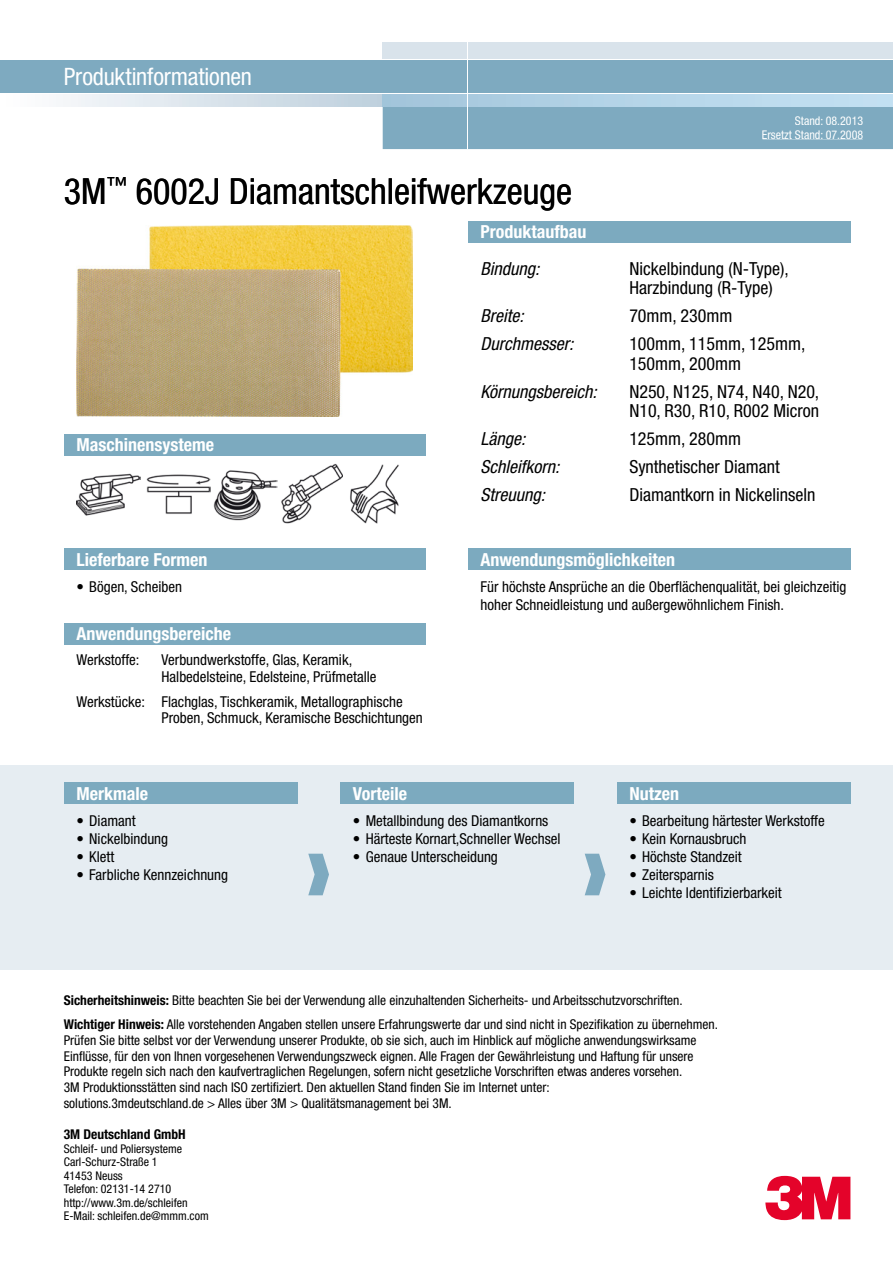
<style>
.page{position:relative;width:893px;height:1263px;background:#fff}
.page>*{position:absolute;margin:0;border:0;box-sizing:border-box;transform-origin:0 0}
.t1{font:condensed 36px "Helvetica Neue LT Pro";color:#000}
.t2{font:condensed 24px "Helvetica Neue LT Pro";letter-spacing:-.005em;color:#fff}
.t3{font:condensed 18px/19.5px "Helvetica Neue LT Pro";color:#000}
.t4{font:700 condensed 18px "Helvetica Neue LT Pro";color:#fff}
.t5{font:italic condensed 18px "Helvetica Neue LT Pro";color:#000}
.t6{font:condensed 15px/16.5px "Helvetica Neue LT Pro";color:#000}
.t7{font:condensed 13.5px/15.8px "Helvetica Neue LT Pro";color:#000}
.t8{font:700 condensed 13.5px "Helvetica Neue LT Pro";color:#000}
.t9{font:condensed 12px/13.5px "Helvetica Neue LT Pro";color:#000}
.t10{font:condensed 12px/14.4px "Helvetica Neue LT Pro";color:#fff;text-align:right}
.s1{font-weight:700}
</style>
<div class="page">
<div style="left:0;top:60px;width:893px;height:34px;background:#7eaac0"></div>
<div style="left:383px;top:43px;width:510px;height:17px;background:#d9e3eb"></div>
<svg style="left:63px;top:94px;width:320px;height:12px;background:#d8e2ea"></svg>
<div style="left:383px;top:106px;width:510px;height:43px;background:#7eaac0"></div>
<svg style="left:383px;top:94px;width:510px;height:12px;background:#b4d3e7"></svg>
<div style="left:795px;top:116px;width:68px;height:9px;background:#7eaac0"></div>
<div style="left:762px;top:130px;width:101px;height:9px;background:#7eaac0"></div>
<hr style="left:0;top:93px;width:893px;height:1px;background:#fff">
<hr style="left:468px;top:43px;width:1px;height:106px;background:#fff">
<hr style="left:0;top:59px;width:893px;height:1px;background:#fff">
<svg style="left:765px;top:1176px;width:85px;height:44px"></svg>
<div style="left:0;top:765px;width:893px;height:204px;background:#e6edf2"></div>
<svg style="left:308px;top:854px;width:21px;height:41px"></svg>
<svg style="left:585px;top:854px;width:20px;height:41px"></svg>
<img style="left:77px;top:225px;width:335px;height:192px">
<div style="left:468px;top:221px;width:382px;height:21px;background:#7caabf"></div>
<div style="left:64px;top:434px;width:361px;height:21px;background:#7caabf"></div>
<img style="left:77px;top:473px;width:63px;height:43px">
<img style="left:147px;top:474px;width:64px;height:40px">
<img style="left:213px;top:470px;width:64px;height:51px">
<img style="left:281px;top:463px;width:118px;height:61px">
<div style="left:64px;top:549px;width:361px;height:21px;background:#7caabf"></div>
<div style="left:468px;top:549px;width:382px;height:21px;background:#7caabf"></div>
<div style="left:64px;top:783px;width:234px;height:21px;background:#7caabf"></div>
<div style="left:340px;top:783px;width:234px;height:21px;background:#7caabf"></div>
<div style="left:617px;top:783px;width:233px;height:21px;background:#7caabf"></div>
<div style="left:64px;top:623px;width:361px;height:21px;background:#7caabf"></div>
<h2 class="t2" style="left:64px;top:62px;width:190px">Produktinformationen</h2>
<p class="t10" style="left:762px;top:113px;width:103px">Stand: 08.2013<br>Ersetzt Stand: 07.2008</p>
<h1 class="t1" style="left:64px;top:170px;width:510px">3M<sup>™</sup> 6002J Diamantschleifwerkzeuge</h1>
<h3 class="t4" style="left:480px;top:221px;width:107px">Produktaufbau</h3>
<h3 class="t5" style="left:480px;top:258px;width:61px">Bindung:</h3>
<h3 class="t3" style="left:629px;top:258px;width:161px">Nickelbindung (N-Type),<br>Harzbindung (R-Type)</h3>
<h3 class="t5" style="left:480px;top:305px;width:45px">Breite:</h3>
<h3 class="t3" style="left:629px;top:306px;width:105px">70mm, 230mm</h3>
<h3 class="t5" style="left:480px;top:333px;width:94px">Durchmesser:</h3>
<h3 class="t3" style="left:629px;top:334px;width:178px">100mm, 115mm, 125mm,<br>150mm, 200mm</h3>
<h3 class="t5" style="left:480px;top:381px;width:118px">Körnungsbereich:</h3>
<h3 class="t3" style="left:629px;top:381px;width:191px">N250, N125, N74, N40, N20,<br>N10, R30, R10, R002 Micron</h3>
<h3 class="t5" style="left:480px;top:428px;width:46px">Länge:</h3>
<h3 class="t3" style="left:629px;top:429px;width:113px">125mm, 280mm</h3>
<h3 class="t5" style="left:480px;top:456px;width:80px">Schleifkorn:</h3>
<h3 class="t3" style="left:629px;top:457px;width:152px">Synthetischer Diamant</h3>
<h3 class="t5" style="left:480px;top:484px;width:66px">Streuung:</h3>
<h3 class="t3" style="left:629px;top:485px;width:188px">Diamantkorn in Nickelinseln</h3>
<h3 class="t4" style="left:77px;top:434px;width:139px">Maschinensysteme</h3>
<h3 class="t4" style="left:77px;top:548px;width:132px">Lieferbare Formen</h3>
<p class="t6" style="left:77px;top:578px;width:107px">• Bögen, Scheiben</p>
<h3 class="t4" style="left:77px;top:623px;width:156px">Anwendungsbereiche</h3>
<p class="t6" style="left:77px;top:651px;width:64px">Werkstoffe:</p>
<p class="t6" style="left:162px;top:651px;width:216px">Verbundwerkstoffe, Glas, Keramik,<br>Halbedelsteine, Edelsteine, Prüfmetalle</p>
<p class="t6" style="left:162px;top:693px;width:263px;text-indent:-85px">Werkstücke: Flachglas, Tischkeramik, Metallographische<br>Proben, Schmuck, Keramische Beschichtungen</p>
<h3 class="t4" style="left:480px;top:548px;width:196px">Anwendungsmöglichkeiten</h3>
<p class="t6" style="left:480px;top:578px;width:367px;line-height:18px">Für höchste Ansprüche an die Oberflächenqualität, bei gleichzeitig hoher Schneidleistung und außergewöhnlichem Finish.</p>
<h3 class="t4" style="left:77px;top:782px;width:73px">Merkmale</h3>
<p class="t6" style="left:77px;top:812px;width:61px">• Diamant</p>
<p class="t6" style="left:77px;top:830px;width:93px">• Nickelbindung</p>
<p class="t6" style="left:77px;top:848px;width:39px">• Klett</p>
<p class="t6" style="left:77px;top:866px;width:153px">• Farbliche Kennzeichnung</p>
<h3 class="t4" style="left:353px;top:782px;width:56px">Vorteile</h3>
<p class="t6" style="left:353px;top:812px;width:197px">• Metallbindung des Diamantkorns</p>
<p class="t6" style="left:353px;top:830px;width:209px">• Härteste Kornart,Schneller Wechsel</p>
<p class="t6" style="left:353px;top:848px;width:146px">• Genaue Unterscheidung</p>
<h3 class="t4" style="left:629px;top:782px;width:51px">Nutzen</h3>
<p class="t6" style="left:629px;top:812px;width:197px">• Bearbeitung härtester Werkstoffe</p>
<p class="t6" style="left:629px;top:830px;width:119px">• Kein Kornausbruch</p>
<p class="t6" style="left:629px;top:848px;width:114px">• Höchste Standzeit</p>
<p class="t6" style="left:629px;top:866px;width:86px">• Zeitersparnis</p>
<p class="t6" style="left:629px;top:884px;width:154px">• Leichte Identifizierbarkeit</p>
<p class="t7" style="left:64px;top:988px;width:656px;line-height:24.3px"><span class="s1">Sicherheitshinweis:</span> Bitte beachten Sie bei der Verwendung alle einzuhaltenden Sicherheits- und Arbeitsschutzvorschriften.<br><span class="s1">Wichtiger Hinweis:</span> Alle vorstehenden Angaben stellen unsere Erfahrungswerte dar und sind nicht in Spezifikation zu übernehmen.</p>
<p class="t7" style="left:64px;top:1032px;width:634px">Prüfen Sie bitte selbst vor der Verwendung unserer Produkte, ob sie sich, auch im Hinblick auf mögliche anwendungswirksame Einflüsse, für den von Ihnen vorgesehenen Verwendungszweck eignen. Alle Fragen der Gewährleistung und Haftung für unsere Produkte regeln sich nach den kaufvertraglichen Regelungen, sofern nicht gesetzliche Vorschriften etwas anderes vorsehen.<br>3M Produktionsstätten sind nach ISO zertifiziert. Den aktuellen Stand finden Sie im Internet unter:<br>solutions.3mdeutschland.de &gt; Alles über 3M &gt; Qualitätsmanagement bei 3M.</p>
<p class="t8" style="left:64px;top:1126px;width:123px">3M Deutschland GmbH</p>
<p class="t9" style="left:64px;top:1142px;width:146px">Schleif- und Poliersysteme<br>Carl-Schurz-Straße 1<br>41453 Neuss<br>Telefon: 02131-14 2710 http://www.3m.de/schleifen<br>E-Mail: schleifen.de@mmm.com</p>
</div>
